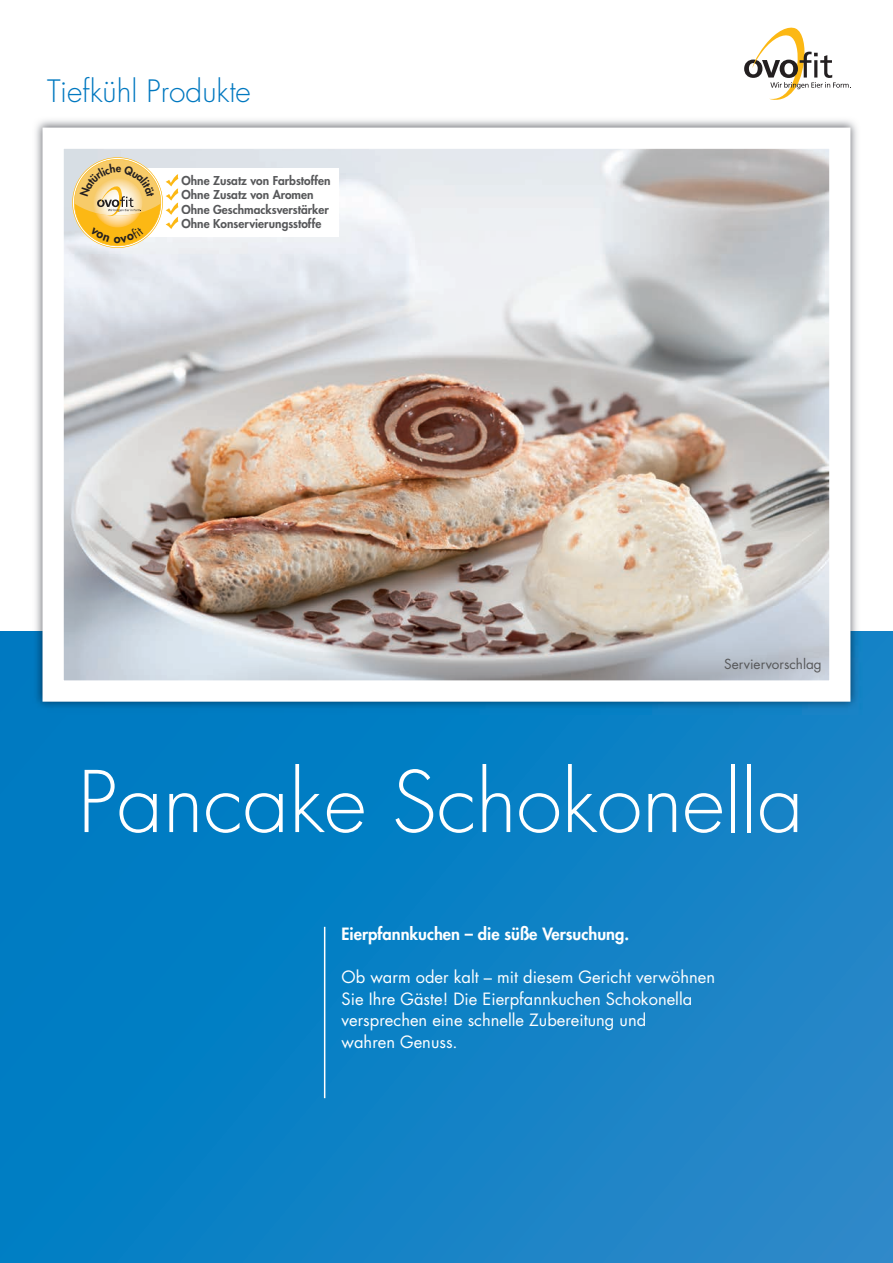
<style>
.page{position:relative;width:893px;height:1263px;background:#fff}
.page>*{position:absolute;margin:0;border:0;box-sizing:border-box;transform-origin:0 0}
.t1{font:300 82.5px "Futura";color:#fff}
.t2{font:300 30px "Futura";color:#0078c0}
.t3{font:16.5px/21.6px "Futura";color:#fff}
.t4{font:800 16.5px "Futura";color:#fff}
.t5{font:13.5px "Futura";color:#57585a}
.t6{font:800 11.85px/14.2px "Futura";color:#57585a}
</style>
<div class="page">
<div style="left:0;top:631px;width:893px;height:632px;background:linear-gradient(to right,#007cc2,#2386c8)"></div>
<img style="left:30px;top:120px;width:833px;height:595px">
<img style="left:65px;top:150px;width:763px;height:530px">
<hr style="left:324px;top:927px;width:1px;height:171px;background:#fff">
<div style="left:116px;top:168px;width:222px;height:69px;background:#fff"></div>
<svg style="left:744px;top:28px;width:107px;height:72px"></svg>
<svg style="left:72px;top:157px;width:106px;height:91px"></svg>
<h2 class="t2" style="left:47px;top:77px;width:205px">Tiefkühl Produkte</h2>
<p class="t6" style="left:182px;top:174px;width:151px">Ohne Zusatz von Farbstoffen<br>Ohne Zusatz von Aromen<br>Ohne Geschmacksverstärker<br>Ohne Konservierungsstoffe</p>
<p class="t5" style="left:724px;top:658px;width:99px">Serviervorschlag</p>
<h1 class="t1" style="left:78px;top:764px;width:727px">Pancake Schokonella</h1>
<p class="t4" style="left:342px;top:926px;width:289px">Eierpfannkuchen – die süße Versuchung.</p>
<p class="t3" style="left:342px;top:968px;width:375px">Ob warm oder kalt – mit diesem Gericht verwöhnen Sie Ihre Gäste! Die Eierpfannkuchen Schokonella versprechen eine schnelle Zubereitung und<br>wahren Genuss.</p>
</div>
